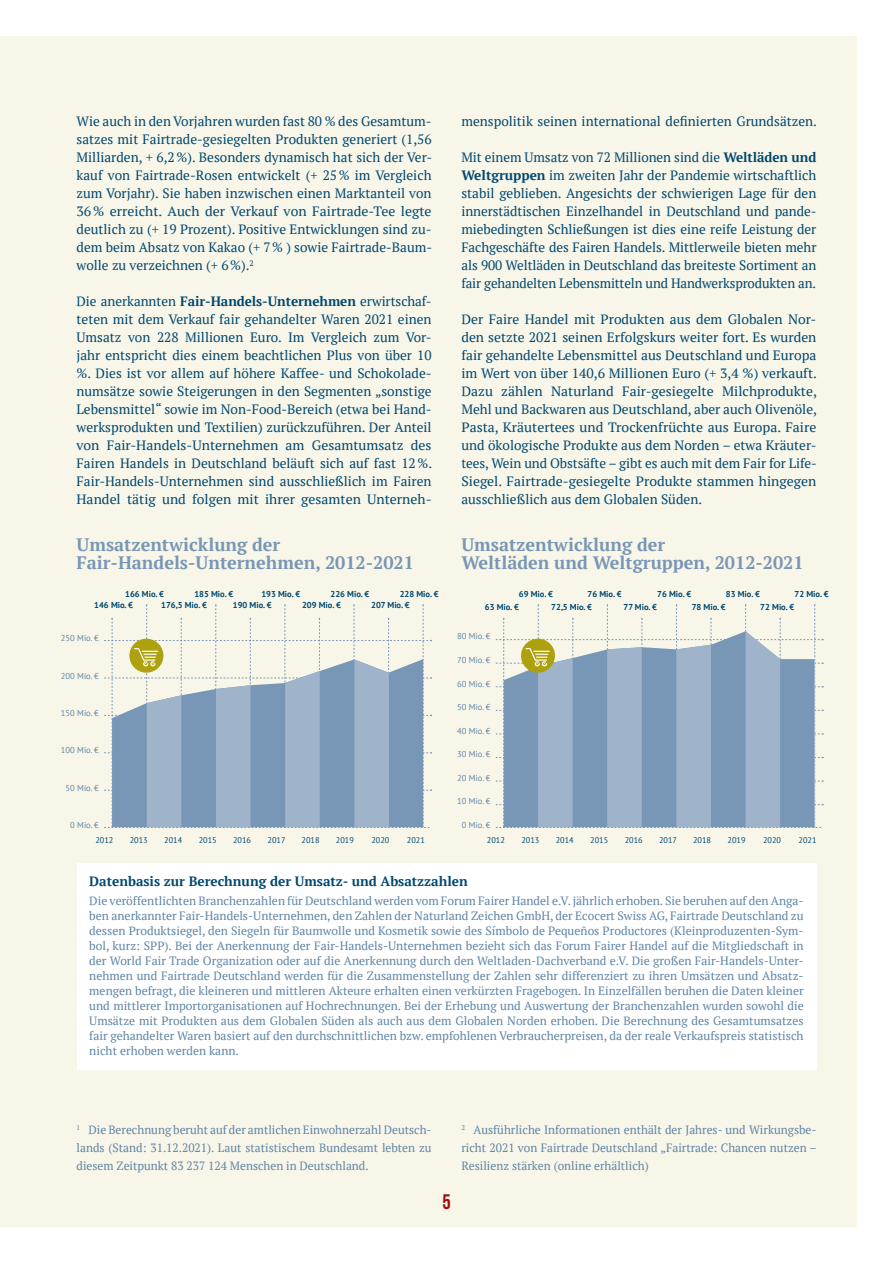
<style>
.page{position:relative;width:893px;height:1263px;background:#fff}
.page>*{position:absolute;margin:0;border:0;box-sizing:border-box;transform-origin:0 0}
.t1{font:700 21px "Bebas Neue";color:#a11007}
.t2{font:700 18px/18px "PT Serif";color:#7896b5}
.t3{font:13.5px/18px "PT Serif";color:#00486f;text-align:justify}
.t4{font:700 13.5px "PT Serif";color:#00486f}
.t5{font:12px/15px "PT Serif";color:#5f85a6;text-align:justify}
.t6{font:700 8.55px "PT Sans";color:#00486f}
.t7{font:8.55px "PT Sans";color:#5f85a6}
.t8{font:8.25px "PT Sans";color:#00486f}
.s1{font-weight:700}
</style>
<div class="page">
<div style="left:0;top:36px;width:857px;height:1191px;background:#f8f6e9"></div>
<div style="left:77px;top:863px;width:739px;height:206px;background:#fff"></div>
<svg style="left:496px;top:604px;width:328px;height:224px"></svg>
<svg style="left:104px;top:604px;width:328px;height:224px"></svg>
<p class="t3" style="left:77px;top:112px;width:357px">Wie auch in den Vorjahren wurden fast 80 % des Gesamtum&shy;satzes mit Fairtrade-gesiegelten Produkten generiert (1,56<br>Milliarden, + 6,2%). Besonders dynamisch hat sich der Ver&shy;kauf von Fairtrade-Rosen entwickelt (+ 25% im Vergleich zum Vorjahr). Sie haben inzwischen einen Marktanteil von 36% erreicht. Auch der Verkauf von Fairtrade-Tee legte deutlich zu (+ 19 Prozent). Positive Entwicklungen sind zu&shy;dem beim Absatz von Kakao (+ 7% ) sowie Fairtrade-Baum&shy;wolle zu verzeichnen (+ 6%).<sup>2</sup></p>
<p class="t3" style="left:77px;top:292px;width:357px;text-align:left">Die anerkannten <span class="s1">Fair-Handels-Unternehmen</span> erwirtschaf&shy;teten mit dem Verkauf fair gehandelter Waren 2021 einen Umsatz von 228 Millionen Euro. Im Vergleich zum Vor&shy;jahr entspricht dies einem beachtlichen Plus von über 10 %. Dies ist vor allem auf höhere Kaffee- und Schokolade&shy;numsätze sowie Steigerungen in den Segmenten „sonstige Lebensmittel“ sowie im Non-Food-Bereich (etwa bei Hand&shy;werksprodukten und Textilien) zurückzuführen. Der Anteil von Fair-Handels-Unternehmen am Gesamtumsatz des Fairen Handels in Deutschland beläuft sich auf fast 12%.<br>Fair-Handels-Unternehmen sind ausschließlich im Fairen Handel tätig und folgen mit ihrer gesamten Unterneh-</p>
<h2 class="t2" style="left:77px;top:535px;width:339px">Umsatzentwicklung der<br>Fair-Handels-Unternehmen, 2012-2021</h2>
<p class="t3" style="left:461px;top:112px;width:357px">menspolitik seinen international definierten Grundsätzen.</p>
<p class="t3" style="left:461px;top:148px;width:357px">Mit einem Umsatz von 72 Millionen sind die <span class="s1">Weltläden und Weltgruppen</span> im zweiten Jahr der Pandemie wirtschaftlich stabil geblieben. Angesichts der schwierigen Lage für den innerstädtischen Einzelhandel in Deutschland und pande&shy;miebedingten Schließungen ist dies eine reife Leistung der Fachgeschäfte des Fairen Handels. Mittlerweile bieten mehr als 900 Weltläden in Deutschland das breiteste Sortiment an fair gehandelten Lebensmitteln und Handwerksprodukten an.</p>
<p class="t3" style="left:461px;top:310px;width:357px">Der Faire Handel mit Produkten aus dem Globalen Nor&shy;den setzte 2021 seinen Erfolgskurs weiter fort. Es wurden fair gehandelte Lebensmittel aus Deutschland und Europa im Wert von über 140,6 Millionen Euro (+ 3,4 %) verkauft.<br>Dazu zählen Naturland Fair-gesiegelte Milchprodukte, Mehl und Backwaren aus Deutschland, aber auch Olivenöle, Pasta, Kräutertees und Trockenfrüchte aus Europa. Faire und ökologische Produkte aus dem Norden – etwa Kräuter&shy;tees, Wein und Obstsäfte – gibt es auch mit dem Fair for Life-Siegel. Fairtrade-gesiegelte Produkte stammen hingegen ausschließlich aus dem Globalen Süden.</p>
<h2 class="t2" style="left:461px;top:535px;width:344px">Umsatzentwicklung der<br>Weltläden und Weltgruppen, 2012-2021</h2>
<p class="t6" style="left:125px;top:588px;width:40px">166 Mio. €</p>
<p class="t6" style="left:194px;top:588px;width:40px">185 Mio. €</p>
<p class="t6" style="left:261px;top:588px;width:40px">193 Mio. €</p>
<p class="t6" style="left:330px;top:588px;width:40px">226 Mio. €</p>
<p class="t6" style="left:400px;top:588px;width:40px">228 Mio. €</p>
<p class="t6" style="left:519px;top:588px;width:36px">69 Mio. €</p>
<p class="t6" style="left:587px;top:588px;width:36px">76 Mio. €</p>
<p class="t6" style="left:657px;top:588px;width:36px">76 Mio. €</p>
<p class="t6" style="left:726px;top:588px;width:36px">83 Mio. €</p>
<p class="t6" style="left:794px;top:588px;width:36px">72 Mio. €</p>
<p class="t6" style="left:94px;top:599px;width:40px">146 Mio. €</p>
<p class="t6" style="left:161px;top:599px;width:47px">176,5 Mio. €</p>
<p class="t6" style="left:233px;top:599px;width:40px">190 Mio. €</p>
<p class="t6" style="left:302px;top:599px;width:40px">209 Mio. €</p>
<p class="t6" style="left:371px;top:599px;width:40px">207 Mio. €</p>
<p class="t6" style="left:485px;top:602px;width:36px">63 Mio. €</p>
<p class="t6" style="left:551px;top:602px;width:42px">72,5 Mio. €</p>
<p class="t6" style="left:623px;top:602px;width:35px">77 Mio. €</p>
<p class="t6" style="left:692px;top:602px;width:36px">78 Mio. €</p>
<p class="t6" style="left:760px;top:602px;width:36px">72 Mio. €</p>
<p class="t7" style="left:61px;top:633px;width:39px">250 Mio. €</p>
<p class="t7" style="left:61px;top:670px;width:39px">200 Mio. €</p>
<p class="t7" style="left:61px;top:707px;width:39px">150 Mio. €</p>
<p class="t7" style="left:61px;top:745px;width:39px">100 Mio. €</p>
<p class="t7" style="left:66px;top:782px;width:35px">50 Mio. €</p>
<p class="t7" style="left:70px;top:819px;width:30px">0 Mio. €</p>
<p class="t7" style="left:457px;top:631px;width:35px">80 Mio. €</p>
<p class="t7" style="left:457px;top:654px;width:35px">70 Mio. €</p>
<p class="t7" style="left:457px;top:678px;width:35px">60 Mio. €</p>
<p class="t7" style="left:457px;top:702px;width:35px">50 Mio. €</p>
<p class="t7" style="left:457px;top:725px;width:35px">40 Mio. €</p>
<p class="t7" style="left:457px;top:749px;width:35px">30 Mio. €</p>
<p class="t7" style="left:457px;top:772px;width:35px">20 Mio. €</p>
<p class="t7" style="left:457px;top:796px;width:35px">10 Mio. €</p>
<p class="t7" style="left:462px;top:819px;width:30px">0 Mio. €</p>
<p class="t8" style="left:95px;top:835px;width:19px">2012</p>
<p class="t8" style="left:130px;top:835px;width:19px">2013</p>
<p class="t8" style="left:164px;top:835px;width:19px">2014</p>
<p class="t8" style="left:199px;top:835px;width:19px">2015</p>
<p class="t8" style="left:233px;top:835px;width:19px">2016</p>
<p class="t8" style="left:268px;top:835px;width:19px">2017</p>
<p class="t8" style="left:302px;top:835px;width:19px">2018</p>
<p class="t8" style="left:336px;top:835px;width:19px">2019</p>
<p class="t8" style="left:371px;top:835px;width:19px">2020</p>
<p class="t8" style="left:407px;top:835px;width:19px">2021</p>
<p class="t8" style="left:487px;top:835px;width:19px">2012</p>
<p class="t8" style="left:521px;top:835px;width:19px">2013</p>
<p class="t8" style="left:556px;top:835px;width:19px">2014</p>
<p class="t8" style="left:590px;top:835px;width:19px">2015</p>
<p class="t8" style="left:625px;top:835px;width:19px">2016</p>
<p class="t8" style="left:659px;top:835px;width:19px">2017</p>
<p class="t8" style="left:693px;top:835px;width:19px">2018</p>
<p class="t8" style="left:728px;top:835px;width:19px">2019</p>
<p class="t8" style="left:763px;top:835px;width:19px">2020</p>
<p class="t8" style="left:798px;top:835px;width:19px">2021</p>
<p class="t4" style="left:89px;top:872px;width:380px">Datenbasis zur Berechnung der Umsatz- und Absatzzahlen</p>
<p class="t5" style="left:89px;top:893px;width:716px">Die veröffentlichten Branchenzahlen für Deutschland werden vom Forum Fairer Handel e.V. jährlich erhoben. Sie beruhen auf den Anga&shy;ben anerkannter Fair-Handels-Unternehmen, den Zahlen der Naturland Zeichen GmbH, der Ecocert Swiss AG, Fairtrade Deutschland zu dessen Produktsiegel, den Siegeln für Baumwolle und Kosmetik sowie des Símbolo de Pequeños Productores (Kleinproduzenten-Sym&shy;bol, kurz: SPP). Bei der Anerkennung der Fair-Handels-Unternehmen bezieht sich das Forum Fairer Handel auf die Mitgliedschaft in der World Fair Trade Organization oder auf die Anerkennung durch den Weltladen-Dachverband e.V. Die großen Fair-Handels-Unter&shy;nehmen und Fairtrade Deutschland werden für die Zusammenstellung der Zahlen sehr differenziert zu ihren Umsätzen und Absatz&shy;mengen befragt, die kleineren und mittleren Akteure erhalten einen verkürzten Fragebogen. In Einzelfällen beruhen die Daten kleiner und mittlerer Importorganisationen auf Hochrechnungen. Bei der Erhebung und Auswertung der Branchenzahlen wurden sowohl die Umsätze mit Produkten aus dem Globalen Süden als auch aus dem Globalen Norden erhoben. Die Berechnung des Gesamtumsatzes fair gehandelter Waren basiert auf den durchschnittlichen bzw. empfohlenen Verbraucherpreisen, da der reale Verkaufspreis statistisch nicht erhoben werden kann.</p>
<p class="t5" style="left:77px;top:1121px;width:357px;line-height:18px"><sup>1</sup> Die Berechnung beruht auf der amtlichen Einwohnerzahl Deutsch&shy;lands (Stand: 31.12.2021). Laut statistischem Bundesamt lebten zu diesem Zeitpunkt 83 237 124 Menschen in Deutschland.</p>
<p class="t5" style="left:461px;top:1121px;width:357px;line-height:18px"><sup>2</sup> Ausführliche Informationen enthält der Jahres- und Wirkungsbe&shy;richt 2021 von Fairtrade Deutschland „Fairtrade: Chancen nutzen – Resilienz stärken (online erhältlich)</p>
<h1 class="t1" style="left:442px;top:1190px;width:10px">5</h1>
</div>
